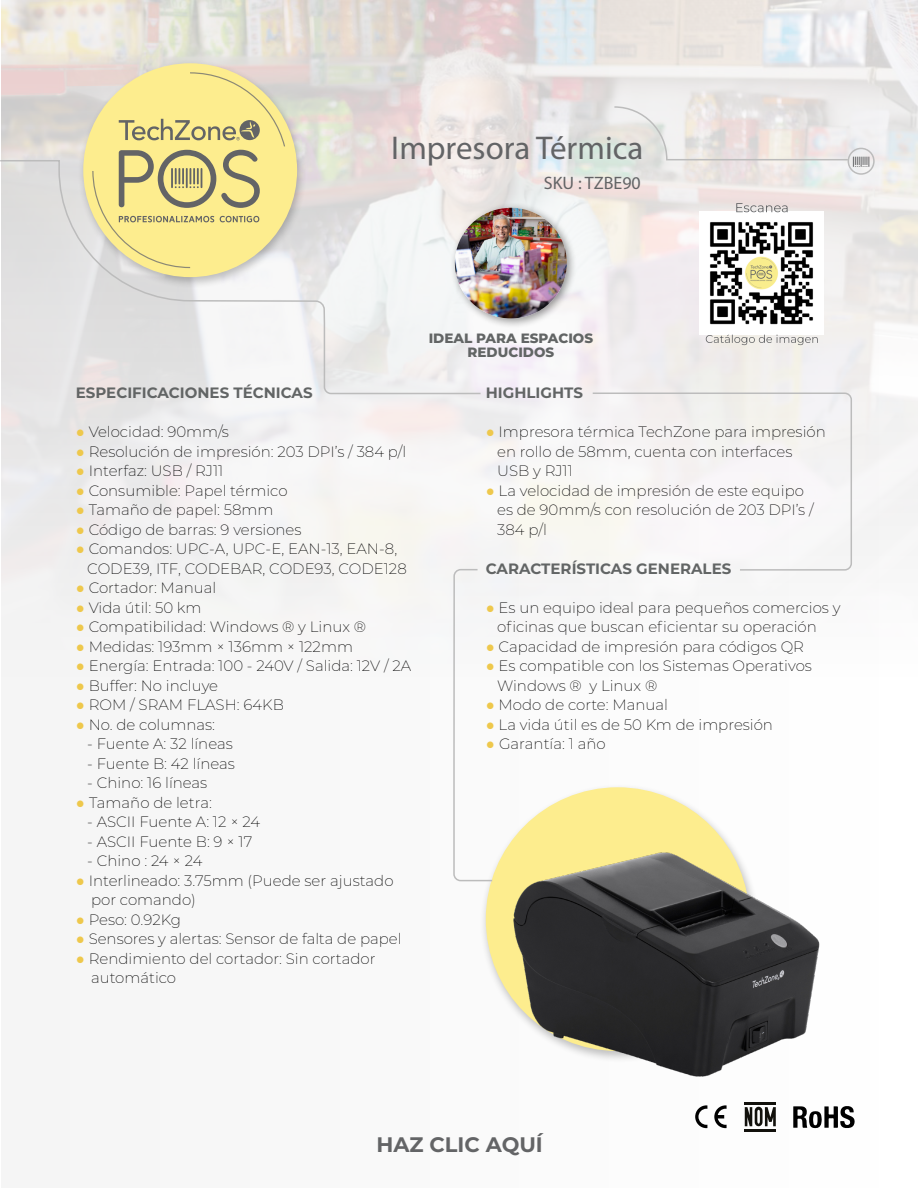
<style>
.page{position:relative;width:918px;height:1188px;background:#fff}
.page>*{position:absolute;margin:0;border:0;box-sizing:border-box;transform-origin:0 0}
.t1{font:33px "Myriad Pro";color:#636466}
.t2{font:700 21px "Montserrat";color:#636466}
.t3{font:18px "Myriad Pro";color:#636466}
.t4{font:200 15px/19.5px "Montserrat";color:#000}
.t5{font:700 15px "Montserrat";color:#626565}
.t6{font:800 13.5px/13.5px "Montserrat";color:#626565;text-align:center}
.s1{font-family:"Helvetica";font-weight:700;color:#eec84c}
</style>
<div class="page">
<div style="left:1px;top:0;width:917px;height:1188px;background:#f8f8f8"></div>
<img style="left:1px;top:0;width:917px;height:579px">
<div style="left:486px;top:787px;width:263px;height:264px;background:#fded8e;border-radius:50%"></div>
<img style="left:505px;top:843px;width:315px;height:234px">
<div style="left:848px;top:148px;width:27px;height:27px;border:2px solid #bcbcbc;border-radius:50%"></div>
<svg style="left:613px;top:106px;width:256px;height:61px"></svg>
<img style="left:700px;top:211px;width:123px;height:124px">
<svg style="left:0;top:159px;width:482px;height:236px"></svg>
<svg style="left:591px;top:392px;width:262px;height:179px"></svg>
<svg style="left:453px;top:568px;width:41px;height:314px"></svg>
<svg style="left:706px;top:335px;width:112px;height:10px"></svg>
<div style="left:78px;top:59px;width:229px;height:231px;background:#000;opacity:.24"></div>
<div style="left:83px;top:63px;width:214px;height:214px;background:#fded8e;border-radius:50%"></div>
<svg style="left:92px;top:72px;width:193px;height:196px"></svg>
<svg style="left:736px;top:203px;width:52px;height:9px"></svg>
<div style="left:449px;top:202px;width:128px;height:127px;background:#000;opacity:.4"></div>
<img style="left:455px;top:208px;width:112px;height:110px">
<svg style="left:695px;top:1105px;width:12px;height:23px"></svg>
<svg style="left:714px;top:1105px;width:13px;height:23px"></svg>
<hr style="left:745px;top:1102px;width:31px;height:3px;background:#12110c">
<hr style="left:745px;top:1129px;width:31px;height:3px;background:#12110c">
<svg style="left:745px;top:1107px;width:31px;height:19px"></svg>
<svg style="left:793px;top:1106px;width:62px;height:23px"></svg>
<h1 class="t1" style="left:391px;top:127px;width:254px">Impresora Térmica</h1>
<p class="t3" style="left:544px;top:172px;width:98px">SKU : TZBE90</p>
<p class="t5" style="left:76px;top:382px;width:238px">ESPECIFICACIONES TÉCNICAS</p>
<p class="t4" style="left:76px;top:422px;width:155px"><span class="s1">●</span> Velocidad: 90mm/s</p>
<p class="t4" style="left:76px;top:441px;width:332px"><span class="s1">●</span> Resolución de impresión: 203 DPI’s / 384 p/l</p>
<p class="t4" style="left:76px;top:461px;width:149px"><span class="s1">●</span> Interfaz: USB / RJ11</p>
<p class="t4" style="left:76px;top:480px;width:213px"><span class="s1">●</span> Consumible: Papel térmico</p>
<p class="t4" style="left:76px;top:500px;width:199px"><span class="s1">●</span> Tamaño de papel: 58mm</p>
<p class="t4" style="left:76px;top:519px;width:227px"><span class="s1">●</span> Código de barras: 9 versiones</p>
<p class="t4" style="left:87px;top:539px;width:321px;text-indent:-11px"><span class="s1">●</span> Comandos: UPC-A, UPC-E, EAN-13, EAN-8,<br>CODE39, ITF, CODEBAR, CODE93, CODE128</p>
<p class="t4" style="left:76px;top:578px;width:142px"><span class="s1">●</span> Cortador: Manual</p>
<p class="t4" style="left:76px;top:597px;width:127px"><span class="s1">●</span> Vida útil: 50 km</p>
<p class="t4" style="left:76px;top:617px;width:292px"><span class="s1">●</span> Compatibilidad: Windows ® y Linux ®</p>
<p class="t4" style="left:76px;top:636px;width:279px"><span class="s1">●</span> Medidas: 193mm × 136mm × 122mm</p>
<p class="t4" style="left:76px;top:656px;width:337px"><span class="s1">●</span> Energía: Entrada: 100 - 240V / Salida: 12V / 2A</p>
<p class="t4" style="left:76px;top:675px;width:144px"><span class="s1">●</span> Buffer: No incluye</p>
<p class="t4" style="left:76px;top:695px;width:210px"><span class="s1">●</span> ROM / SRAM FLASH: 64KB</p>
<p class="t4" style="left:76px;top:714px;width:141px"><span class="s1">●</span> No. de columnas:</p>
<p class="t4" style="left:87px;top:734px;width:147px">- Fuente A: 32 líneas</p>
<p class="t4" style="left:87px;top:753px;width:149px">- Fuente B: 42 líneas</p>
<p class="t4" style="left:87px;top:773px;width:122px">- Chino: 16 líneas</p>
<p class="t4" style="left:76px;top:792px;width:138px"><span class="s1">●</span> Tamaño de letra:</p>
<p class="t4" style="left:87px;top:812px;width:175px">- ASCII Fuente A: 12 × 24</p>
<p class="t4" style="left:87px;top:831px;width:167px">- ASCII Fuente B: 9 × 17</p>
<p class="t4" style="left:87px;top:851px;width:117px">- Chino : 24 × 24</p>
<p class="t4" style="left:91px;top:870px;width:304px;text-indent:-15px"><span class="s1">●</span> Interlineado: 3.75mm (Puede ser ajustado por comando)</p>
<p class="t4" style="left:76px;top:909px;width:107px"><span class="s1">●</span> Peso: 0.92Kg</p>
<p class="t4" style="left:76px;top:929px;width:327px"><span class="s1">●</span> Sensores y alertas: Sensor de falta de papel</p>
<p class="t4" style="left:91px;top:948px;width:286px;text-indent:-15px"><span class="s1">●</span> Rendimiento del cortador: Sin cortador automático</p>
<p class="t6" style="left:429px;top:331px;width:166px">IDEAL PARA ESPACIOS<br>REDUCIDOS</p>
<p class="t5" style="left:486px;top:382px;width:99px">HIGHLIGHTS</p>
<p class="t4" style="left:497px;top:422px;width:330px;text-indent:-11px"><span class="s1">●</span> Impresora térmica TechZone para impresión en rollo de 58mm, cuenta con interfaces<br>USB y RJ11</p>
<p class="t4" style="left:497px;top:480px;width:318px;text-indent:-11px"><span class="s1">●</span> La velocidad de impresión de este equipo es de 90mm/s con resolución de 203 DPI’s /<br>384 p/l</p>
<p class="t5" style="left:486px;top:558px;width:247px">CARACTERÍSTICAS GENERALES</p>
<p class="t4" style="left:497px;top:597px;width:345px;text-indent:-11px"><span class="s1">●</span> Es un equipo ideal para pequeños comercios y oficinas que buscan eficientar su operación</p>
<p class="t4" style="left:486px;top:636px;width:320px"><span class="s1">●</span> Capacidad de impresión para códigos QR</p>
<p class="t4" style="left:497px;top:656px;width:316px;text-indent:-11px"><span class="s1">●</span> Es compatible con los Sistemas Operativos<br>Windows ® y Linux ®</p>
<p class="t4" style="left:486px;top:695px;width:184px"><span class="s1">●</span> Modo de corte: Manual</p>
<p class="t4" style="left:486px;top:714px;width:289px"><span class="s1">●</span> La vida útil es de 50 Km de impresión</p>
<p class="t4" style="left:486px;top:734px;width:121px"><span class="s1">●</span> Garantía: 1 año</p>
<h2 class="t2" style="left:376px;top:1130px;width:168px">HAZ CLIC AQUÍ</h2>
</div>
